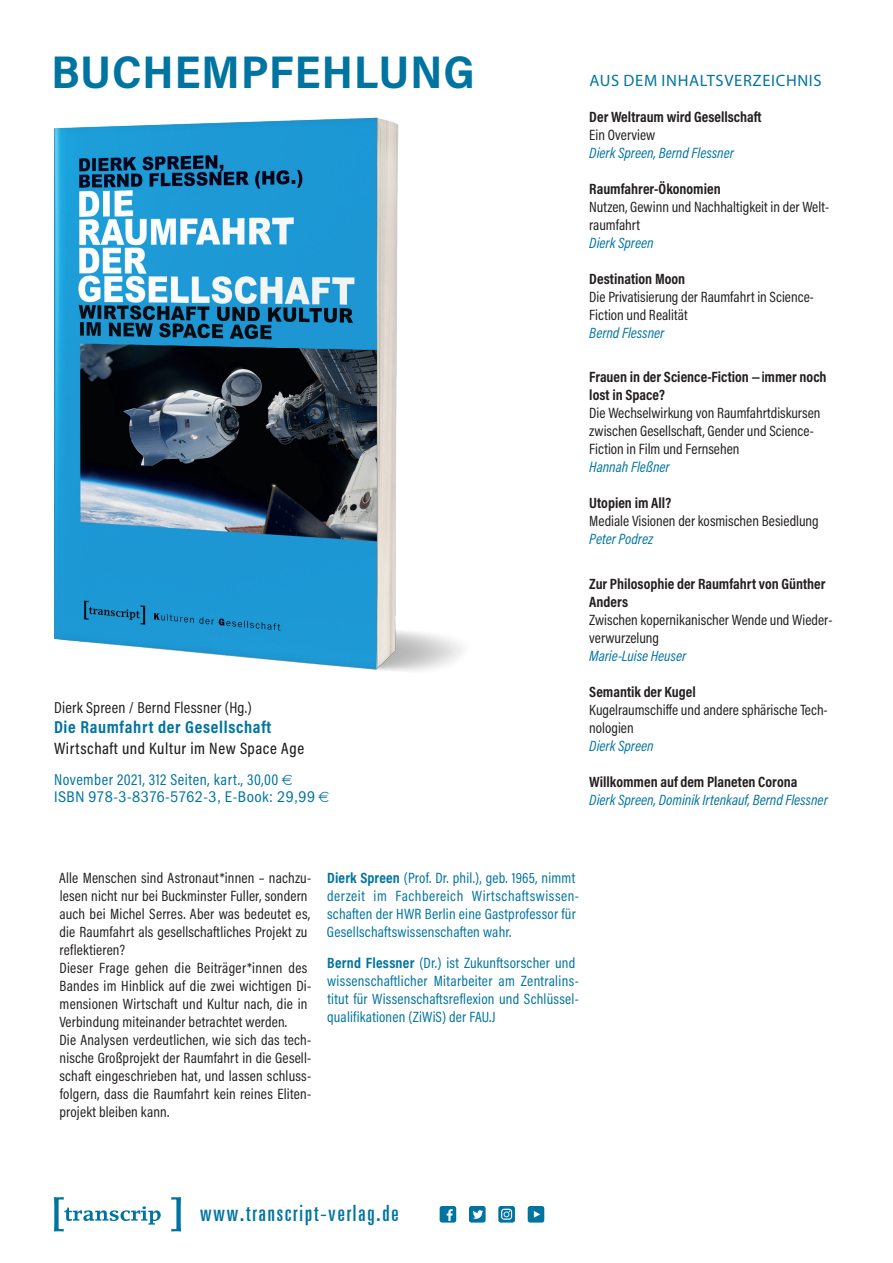
<style>
.page{position:relative;width:893px;height:1263px;background:#fff}
.page>*{position:absolute;margin:0;border:0;box-sizing:border-box;transform-origin:0 0}
.Sub2{font:700 45.9px "Acumin Pro Semi Cond";letter-spacing:.02em;color:#0074a1}
.t1{font:ultra-condensed 22.5px "Univers";letter-spacing:.09em;color:#0074a1;scale:.95 1}
.Obertitel{font:700 17.4px "Acumin Pro Cond";letter-spacing:.04em;color:#0074a1}
.Untertitel{font:500 16.5px "Acumin Pro Cond";letter-spacing:.035em;color:#231f20}
.Sub2-2{font:16.5px "Myriad Pro";letter-spacing:.04em;color:#0074a1}
.bibliograf_angaben{font:15.9px/17.9px "Acumin Pro Cond";letter-spacing:.03em;color:#0074a1}
.AutorHg{font:15.9px "Acumin Pro Cond";letter-spacing:.015em;color:#231f20}
.Absatzformat_5{font:15px/18px "Acumin Pro Cond";color:#231f20}
._4_Normal{font:15px/18px "Acumin Pro Cond";letter-spacing:.015em;color:#231f20}
._4_Normal-2{font:15px/18px "Acumin Pro Cond";letter-spacing:.015em;color:#0074a1}
.Absatzformat_5-2{font:italic 15px/18px "Acumin Pro Cond";color:#0074a1}
.Absatzformat_5-3{font:700 15px/18px "Acumin Pro Cond";color:#231f20}
.s1{font-family:"Franklin Got Itc T";font-stretch:condensed}
.s2{font-weight:400}
.s3{font-weight:400;font-style:italic;color:#0074a1}
.s4{font-weight:700}
.s5{font-style:italic;color:#0074a1}
.s6{font-family:"Acumin Pro Extra Cond";font-weight:700}
.s7{font-weight:700;font-style:normal;color:#231f20}
</style>
<div class="page">
<div style="left:54px;top:118px;width:421px;height:556px;background:#231f20;opacity:.1"></div>
<svg style="left:440px;top:1206px;width:16px;height:16px"></svg>
<svg style="left:469px;top:1206px;width:17px;height:16px"></svg>
<svg style="left:498px;top:1206px;width:17px;height:16px"></svg>
<svg style="left:528px;top:1206px;width:16px;height:16px"></svg>
<svg style="left:54px;top:1197px;width:107px;height:34px"></svg>
<svg style="left:171px;top:1197px;width:10px;height:34px"></svg>
<p class="Sub2" style="left:51px;top:39px;width:425px">BUCHEMPFEHLUNG</p>
<p class="AutorHg" style="left:54px;top:698px;width:199px">Dierk Spreen / Bernd Flessner (Hg.)</p>
<p class="Obertitel" style="left:54px;top:716px;width:219px">Die Raumfahrt der Gesellschaft</p>
<p class="Untertitel" style="left:54px;top:737px;width:252px">Wirtschaft und Kultur im New Space Age</p>
<p class="bibliograf_angaben" style="left:54px;top:770px;width:263px">November 2021, 312 Seiten, kart., 30,00<br><span class="s1">ISBN 978-3-8376-5762-3, E-Book: 29,99</span></p>
<p class="Sub2-2" style="left:589px;top:70px;width:234px">AUS DEM INHALTSVERZEICHNIS</p>
<p class="Absatzformat_5-3" style="left:589px;top:107px;width:174px">Der Weltraum wird Gesellschaft<br><span class="s2">Ein Overview<br></span><span class="s3">Dierk Spreen, Bernd Flessner</span></p>
<p class="Absatzformat_5" style="left:589px;top:179px;width:241px"><span class="s4">Raumfahrer-Ökonomien<br></span>Nutzen, Gewinn und Nachhaltigkeit in der Welt&shy;raumfahrt<br><span class="s5">Dierk Spreen</span></p>
<p class="Absatzformat_5" style="left:589px;top:269px;width:226px"><span class="s4">Destination Moon<br></span>Die Privatisierung der Raumfahrt in Science-<br>Fiction und Realität<br><span class="s5">Bernd Flessner</span></p>
<p class="Absatzformat_5" style="left:589px;top:368px;width:239px"><span class="s4">Frauen in der Science-Fiction</span> <span class="s6">— i</span><span class="s4">mmer noch lost in Space?<br></span>Die Wechselwirkung von Raumfahrtdiskursen zwischen Gesellschaft, Gender und Science-<br>Fiction in Film und Fernsehen<br><span class="s5">Hannah Fleßner</span></p>
<p class="Absatzformat_5" style="left:589px;top:494px;width:231px"><span class="s4">Utopien im All?<br></span>Mediale Visionen der kosmischen Besiedlung<br><span class="s5">Peter Podrez</span></p>
<p class="Absatzformat_5" style="left:589px;top:574px;width:245px"><span class="s4">Zur Philosophie der Raumfahrt von Günther<br>Anders<br></span>Zwischen kopernikanischer Wende und Wieder&shy;verwurzelung<br><span class="s5">Marie-Luise Heuser</span></p>
<p class="Absatzformat_5" style="left:589px;top:682px;width:240px"><span class="s4">Semantik der Kugel<br></span>Kugelraumschiffe und andere sphärische Tech&shy;nologien<br><span class="s5">Dierk Spreen</span></p>
<p class="Absatzformat_5-2" style="left:589px;top:772px;width:240px"><span class="s7">Willkommen auf dem Planeten Corona<br></span>Dierk Spreen, Dominik Irtenkauf, Bernd Flessner</p>
<p class="_4_Normal" style="left:59px;top:868px;width:254px">Alle Menschen sind Astronaut*innen – nachzu&shy;lesen nicht nur bei Buckminster Fuller, sondern auch bei Michel Serres. Aber was bedeutet es, die Raumfahrt als gesellschaftliches Projekt zu reflektieren?</p>
<p class="_4_Normal" style="left:59px;top:958px;width:253px">Dieser Frage gehen die Beiträger*innen des Bandes im Hinblick auf die zwei wichtigen Di&shy;mensionen Wirtschaft und Kultur nach, die in Verbindung miteinander betrachtet werden.</p>
<p class="_4_Normal" style="left:59px;top:1030px;width:253px;text-align:justify">Die Analysen verdeutlichen, wie sich das tech&shy;nische Großprojekt der Raumfahrt in die Gesell&shy;schaft eingeschrieben hat, und lassen schluss&shy;folgern, dass die Raumfahrt kein reines Eliten&shy;projekt bleiben kann.</p>
<p class="_4_Normal-2" style="left:327px;top:868px;width:253px"><span class="s4">Dierk Spreen</span> (Prof. Dr. phil.), geb. 1965, nimmt derzeit im Fachbereich Wirtschaftswissen&shy;schaften der HWR Berlin eine Gastprofessor für Gesellschaftswissenschaften wahr.</p>
<p class="_4_Normal-2" style="left:327px;top:953px;width:253px"><span class="s4">Bernd Flessner</span> (Dr.) ist Zukunftsorscher und wissenschaftlicher Mitarbeiter am Zentralins&shy;titut für Wissenschaftsreflexion und Schlüssel&shy;qualifikationen (ZiWiS) der FAU.J</p>
<p class="t1" style="left:200px;top:1203px;width:210px">www.transcript-verlag.de</p>
</div>
